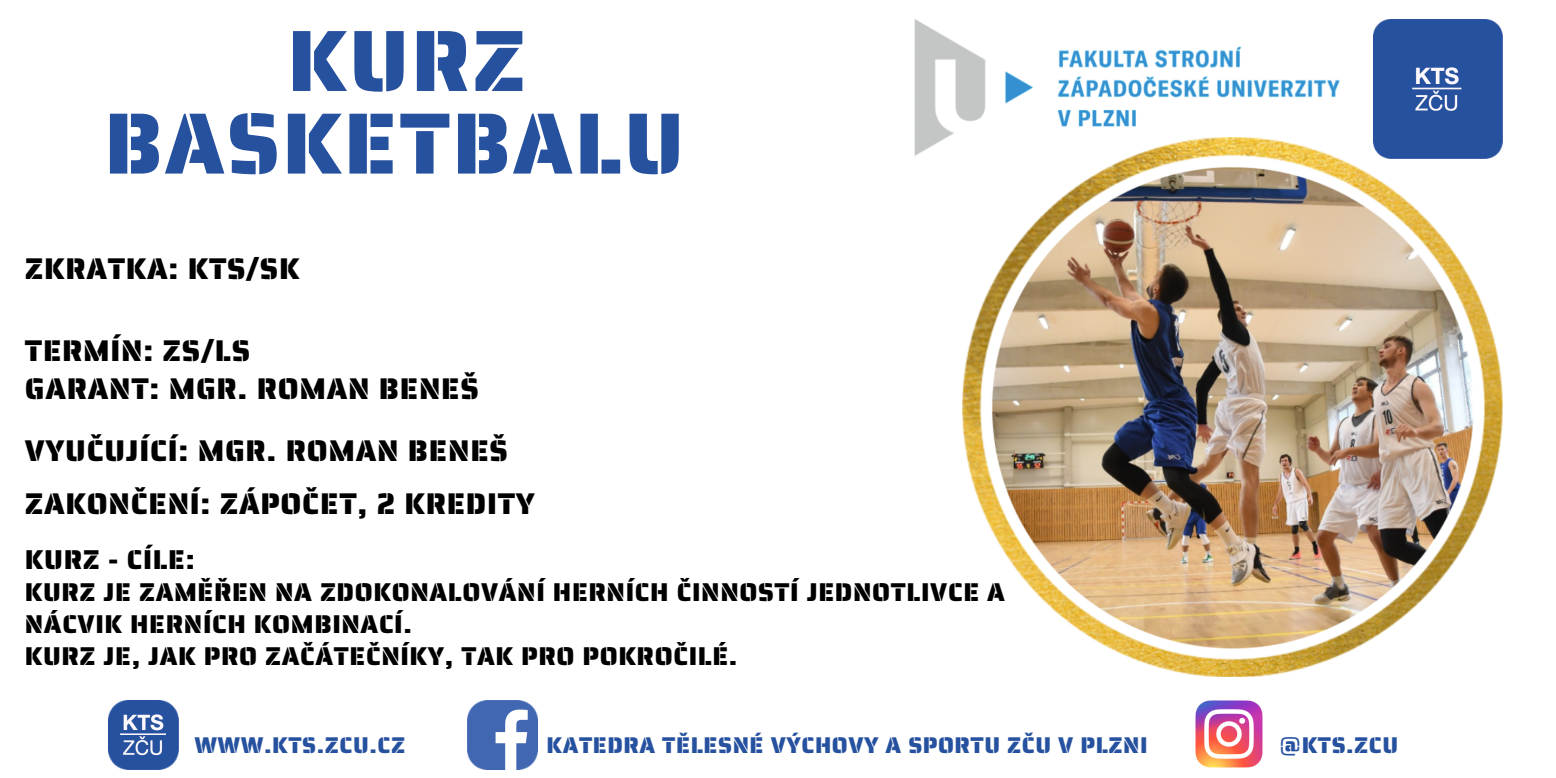
<style>
.page{position:relative;width:1556px;height:778px;background:#fff}
.page>*{position:absolute;margin:0;border:0;box-sizing:border-box;transform-origin:0 0}
.t1{font:87px/82.6px "Saira Stencil One";letter-spacing:.025em;color:#26519f;text-align:center}
.t2{font:30px "Saira Stencil One";letter-spacing:.025em;color:#000}
.t3{font:27.3px "Saira Stencil One";letter-spacing:.025em;color:#000}
.t4{font:25.8px "Saira Stencil One";letter-spacing:.025em;color:#000}
.t5{font:22.8px "Saira Stencil One";letter-spacing:.025em;color:#26519f}
</style>
<div class="page">
<img style="left:108px;top:700px;width:71px;height:69px">
<img style="left:467px;top:700px;width:70px;height:69px">
<img style="left:1195px;top:700px;width:67px;height:67px">
<img style="left:914px;top:20px;width:426px;height:136px">
<img style="left:1373px;top:20px;width:129px;height:117px">
<img style="left:962px;top:137px;width:540px;height:539px">
<p class="t1" style="left:104px;top:19px;width:581px">KURZ<br>BASKETBALU</p>
<p class="t2" style="left:25px;top:245px;width:276px">ZKRATKA: KTS/SK</p>
<p class="t2" style="left:25px;top:327px;width:227px">TERMÍN: ZS/LS</p>
<p class="t2" style="left:25px;top:365px;width:455px">GARANT: MGR. ROMAN BENEŠ</p>
<p class="t2" style="left:25px;top:426px;width:484px">VYUČUJÍCÍ: MGR. ROMAN BENEŠ</p>
<p class="t2" style="left:25px;top:479px;width:511px">ZAKONČENÍ: ZÁPOČET, 2 KREDITY</p>
<p class="t3" style="left:25px;top:537px;width:171px">KURZ - CÍLE:</p>
<p class="t4" style="left:25px;top:571px;width:981px">KURZ JE ZAMĚŘEN NA ZDOKONALOVÁNÍ HERNÍCH ČINNOSTÍ JEDNOTLIVCE A</p>
<p class="t4" style="left:25px;top:604px;width:388px">NÁCVIK HERNÍCH KOMBINACÍ.</p>
<p class="t4" style="left:25px;top:636px;width:714px">KURZ JE, JAK PRO ZAČÁTEČNÍKY, TAK PRO POKROČILÉ.</p>
<p class="t5" style="left:194px;top:726px;width:212px">WWW.KTS.ZCU.CZ</p>
<p class="t5" style="left:546px;top:726px;width:602px">KATEDRA TĚLESNÉ VÝCHOVY A SPORTU ZČU V PLZNI</p>
<p class="t5" style="left:1279px;top:726px;width:120px">@KTS.ZCU</p>
</div>
